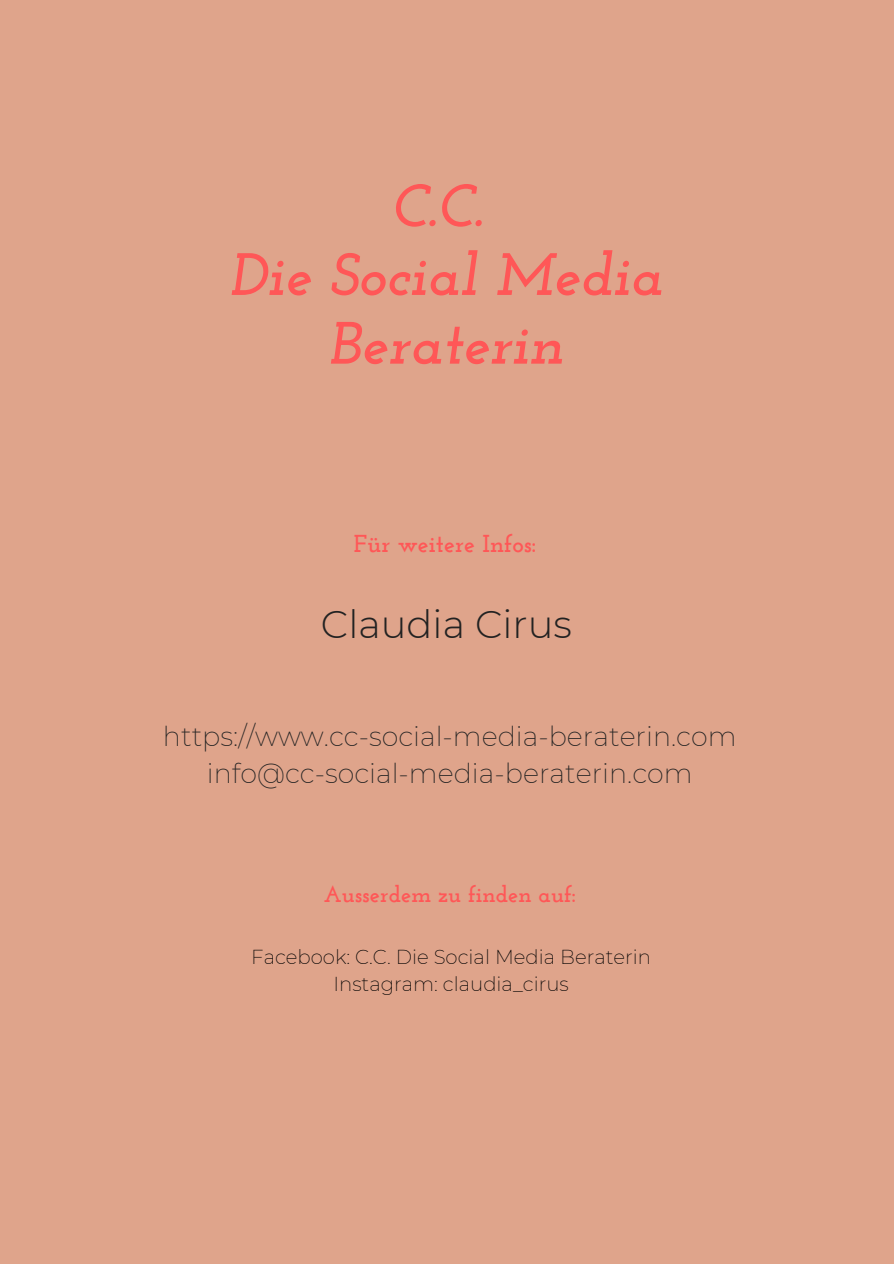
<style>
.page{position:relative;width:894px;height:1264px;background:#fff}
.page>*{position:absolute;margin:0;border:0;box-sizing:border-box;transform-origin:0 0}
.t1{font:italic 700 59.55px/68.7px "Josefin Slab";color:#ff5757;text-align:center}
.t2{font:300 38.4px "Montserrat";color:#222}
.t3{font:200 27px "Montserrat";color:#222}
.t4{font:700 24.3px "Josefin Slab";color:#ff5757}
.t5{font:700 22.8px "Josefin Slab";color:#ff5757}
.t6{font:200 19.65px "Montserrat";color:#000}
</style>
<div class="page">
<div style="left:0;top:0;width:893px;height:1263px;background:#dfa48b"></div>
<p class="t1" style="left:391px;top:177px;width:94px">C.C.</p>
<p class="t1" style="left:229px;top:246px;width:434px">Die Social Media<br>Beraterin</p>
<p class="t4" style="left:354px;top:533px;width:184px">Für weitere Infos:</p>
<p class="t2" style="left:321px;top:601px;width:252px">Claudia Cirus</p>
<p class="t3" style="left:163px;top:719px;width:575px">https://www.cc-social-media-beraterin.com</p>
<p class="t3" style="left:207px;top:757px;width:487px">info@cc-social-media-beraterin.com</p>
<p class="t5" style="left:323px;top:884px;width:254px">Ausserdem zu finden auf:</p>
<p class="t6" style="left:251px;top:944px;width:401px">Facebook: C.C. Die Social Media Beraterin</p>
<p class="t6" style="left:333px;top:971px;width:237px">Instagram: claudia_cirus</p>
</div>
